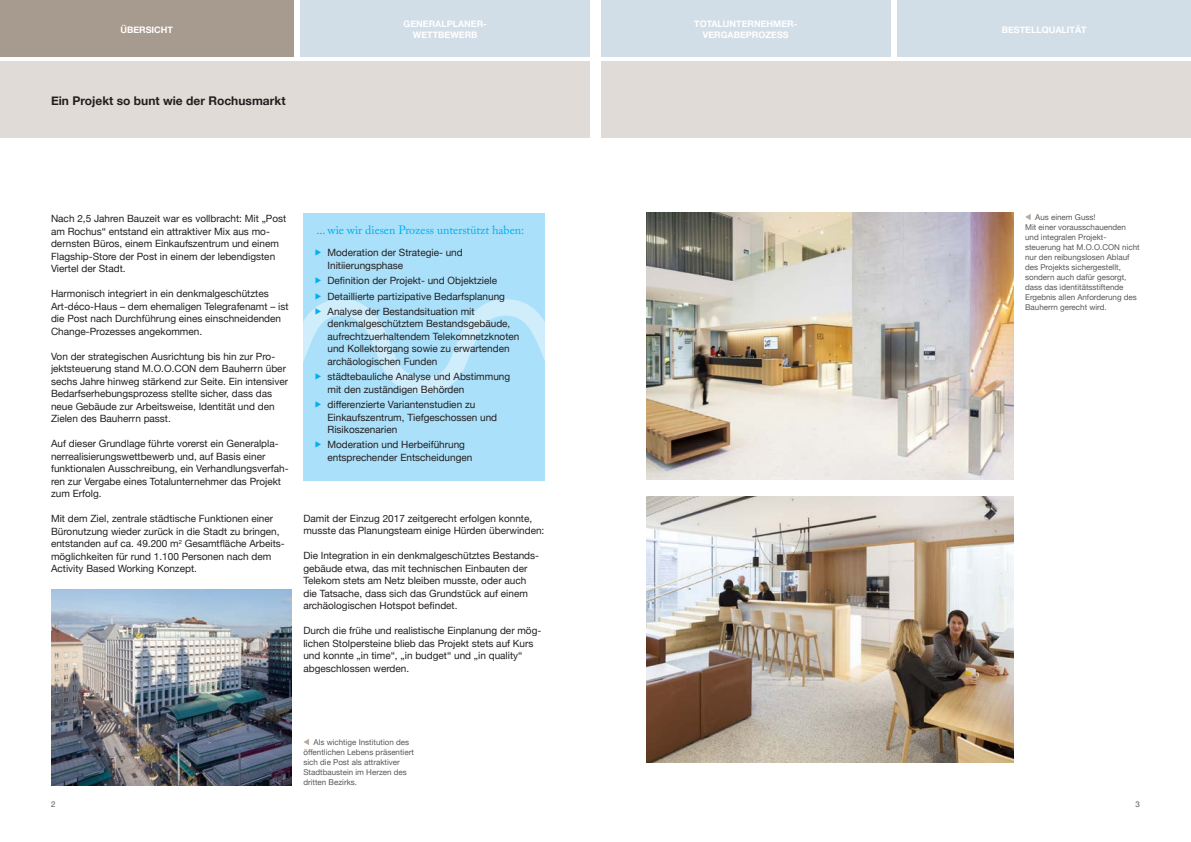
<style>
.page{position:relative;width:1191px;height:842px;background:#fff}
.page>*{position:absolute;margin:0;border:0;box-sizing:border-box;transform-origin:0 0}
.t1{font:12px "Adobe Caslon Pro";letter-spacing:-.005em;color:#00aeef}
.t2{font:700 12px "Helvetica Neue";color:#231f20}
.t3{font:10px/12.5px "Helvetica Neue";color:#231f20}
.t4{font:700 9px/11px "Helvetica Neue";color:#fff;text-align:center}
.t5{font:8px/10px "Helvetica Neue";color:#57585a}
</style>
<div class="page">
<img style="left:646px;top:213px;width:367px;height:266px">
<img style="left:646px;top:496px;width:367px;height:267px">
<div style="left:601px;top:61px;width:590px;height:76px;background:#e1dbd8"></div>
<div style="left:0;top:61px;width:590px;height:76px;background:#e1dbd8"></div>
<div style="left:303px;top:213px;width:241px;height:267px;background:#aae0f9"></div>
<img style="left:303px;top:299px;width:241px;height:95px">
<svg style="left:1025px;top:214px;width:5px;height:6px"></svg>
<svg style="left:303px;top:739px;width:6px;height:6px"></svg>
<img style="left:51px;top:590px;width:240px;height:195px">
<div style="left:601px;top:0;width:289px;height:57px;background:#d2dee7"></div>
<div style="left:300px;top:0;width:290px;height:57px;background:#d2dee7"></div>
<div style="left:897px;top:0;width:294px;height:57px;background:#d2dee7"></div>
<div style="left:0;top:0;width:293px;height:57px;background:#a79a8f"></div>
<svg style="left:315px;top:299px;width:17px;height:2px"></svg>
<svg style="left:315px;top:308px;width:17px;height:8px"></svg>
<svg style="left:315px;top:373px;width:17px;height:8px"></svg>
<p class="t4" style="left:403px;top:19px;width:85px">GENERALPLANER-<br>WETTBEWERB</p>
<p class="t4" style="left:694px;top:19px;width:105px">TOTALUNTERNEHMER-<br>VERGABEPROZESS</p>
<p class="t4" style="left:120px;top:24px;width:54px">ÜBERSICHT</p>
<p class="t4" style="left:1001px;top:24px;width:87px">BESTELLQUALITÄT</p>
<p class="t2" style="left:51px;top:91px;width:236px">Ein Projekt so bunt wie der Rochusmarkt</p>
<p class="t3" style="left:51px;top:213px;width:237px">Nach 2,5 Jahren Bauzeit war es vollbracht: Mit „Post am Rochus“ entstand ein attraktiver Mix aus mo&shy;dernsten Büros, einem Einkaufszentrum und einem Flagship-Store der Post in einem der lebendigsten Viertel der Stadt.</p>
<p class="t3" style="left:51px;top:288px;width:239px">Harmonisch integriert in ein denkmalgeschütztes Art-déco-Haus – dem ehemaligen Telegrafenamt – ist die Post nach Durchführung eines einschneidenden Change-Prozesses angekommen.</p>
<p class="t3" style="left:51px;top:350px;width:239px">Von der strategischen Ausrichtung bis hin zur Pro&shy;jektsteuerung stand M.O.O.CON dem Bauherrn über sechs Jahre hinweg stärkend zur Seite. Ein intensiver Bedarfserhebungsprozess stellte sicher, dass das neue Gebäude zur Arbeitsweise, Identität und den Zielen des Bauherrn passt.</p>
<p class="t3" style="left:51px;top:438px;width:239px">Auf dieser Grundlage führte vorerst ein Generalpla&shy;nerrealisierungswettbewerb und, auf Basis einer funktionalen Ausschreibung, ein Verhandlungsverfah&shy;ren zur Vergabe eines Totalunternehmer das Projekt zum Erfolg.</p>
<p class="t3" style="left:51px;top:513px;width:235px">Mit dem Ziel, zentrale städtische Funktionen einer Büronutzung wieder zurück in die Stadt zu bringen, entstanden auf ca. 49.200 m<sup>2</sup> Gesamtfläche Arbeits&shy;möglichkeiten für rund 1.100 Personen nach dem Activity Based Working Konzept.</p>
<p class="t3" style="left:303px;top:513px;width:242px">Damit der Einzug 2017 zeitgerecht erfolgen konnte, musste das Planungsteam einige Hürden überwinden:</p>
<p class="t1" style="left:316px;top:223px;width:209px">... wie wir diesen Prozess unterstützt haben:</p>
<p class="t3" style="left:327px;top:247px;width:137px">Moderation der Strategie- und<br>Initiierungsphase</p>
<p class="t3" style="left:327px;top:274px;width:179px;line-height:15.3px">Definition der Projekt- und Objektziele<br>Detaillierte partizipative Bedarfsplanung<br>Analyse der Bestandsituation mit</p>
<p class="t3" style="left:327px;top:318px;width:193px">denkmalgeschütztem Bestandsgebäude, aufrechtzuerhaltendem Telekomnetzknoten und Kollektorgang sowie zu erwartenden archäologischen Funden</p>
<p class="t3" style="left:327px;top:371px;width:184px">städtebauliche Analyse und Abstimmung mit den zuständigen Behörden</p>
<p class="t3" style="left:327px;top:399px;width:171px">differenzierte Variantenstudien zu<br>Einkaufszentrum, Tiefgeschossen und<br>Risikoszenarien</p>
<p class="t3" style="left:327px;top:439px;width:146px">Moderation und Herbeiführung entsprechender Entscheidungen</p>
<p class="t3" style="left:303px;top:550px;width:237px">Die Integration in ein denkmalgeschütztes Bestands&shy;gebäude etwa, das mit technischen Einbauten der Telekom stets am Netz bleiben musste, oder auch die Tatsache, dass sich das Grundstück auf einem archäologischen Hotspot befindet.</p>
<p class="t3" style="left:303px;top:625px;width:239px">Durch die frühe und realistische Einplanung der mög&shy;lichen Stolpersteine blieb das Projekt stets auf Kurs und konnte „in time“, „in budget“ und „in quality“ abgeschlossen werden.</p>
<p class="t5" style="left:303px;top:738px;width:112px;text-indent:10px">Als wichtige Institution des öffentlichen Lebens präsentiert sich die Post als attraktiver<br>Stadtbaustein im Herzen des dritten Bezirks.</p>
<p class="t5" style="left:1025px;top:213px;width:116px;text-indent:10px">Aus einem Guss!<br>Mit einer vorausschauenden und integralen Projekt&shy;steuerung hat M.O.O.CON nicht nur den reibungslosen Ablauf des Projekts sichergestellt, sondern auch dafür gesorgt, dass das identitätsstiftende<br>Ergebnis allen Anforderung des<br>Bauherrn gerecht wird.</p>
<p class="t5" style="left:51px;top:800px;width:6px">2</p>
<p class="t5" style="left:1135px;top:800px;width:6px">3</p>
</div>
